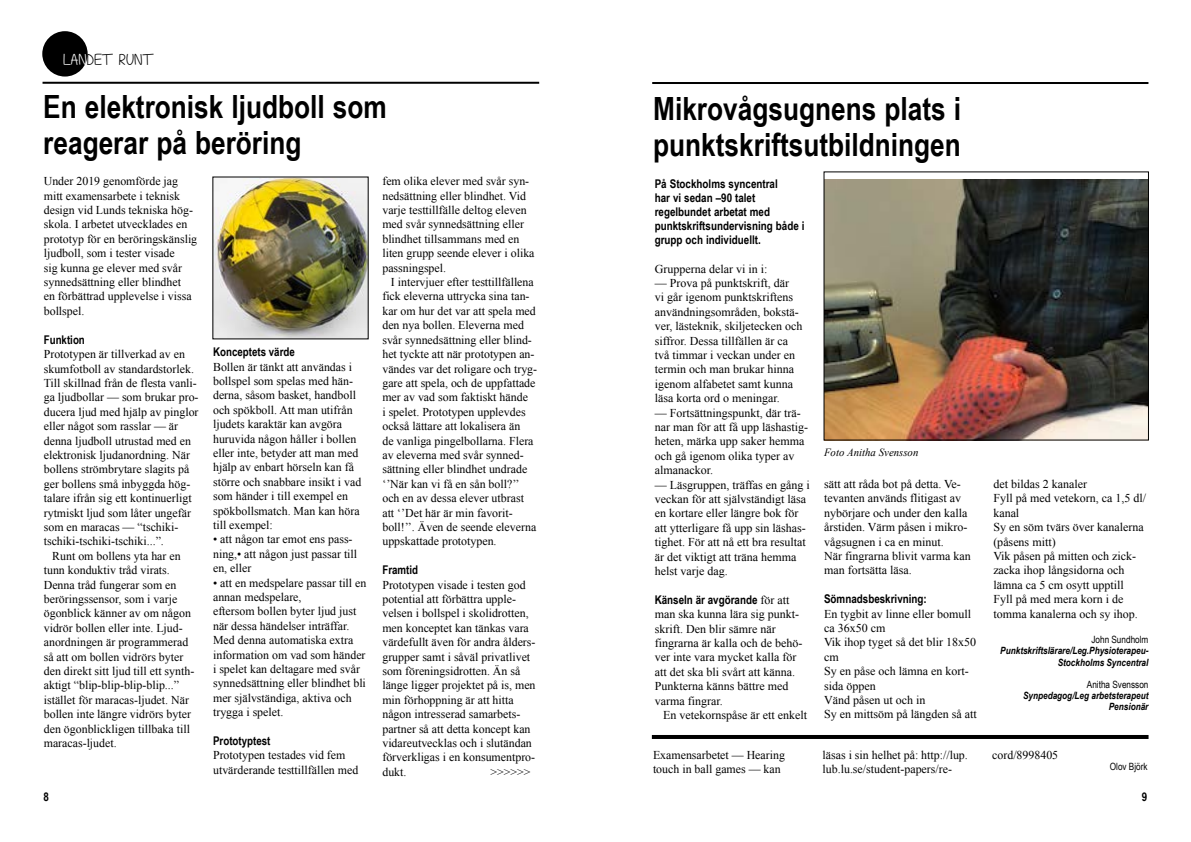
<style>
.page{position:relative;width:1191px;height:842px;background:#fff}
.page>*{position:absolute;margin:0;border:0;box-sizing:border-box;transform-origin:0 0}
.t1{font:700 32px/36px "Arial Narrow";color:#000}
.t2{font:16px "Technically But Not Actually";color:#000}
.grundtvåan{font:12px/14.4px "Times New Roman";color:#000}
.ingressen{font:700 12px/14px "Arial Narrow";color:#000}
.grundtvåan-2{font:700 12px "Arial Narrow";color:#000}
.bildtext{font:italic 11px "Times New Roman";color:#000}
.underskrift_titel{font:italic 700 10px/11.2px "Arial Narrow";color:#000;text-align:right}
.underskrift{font:10px "Arial Narrow";color:#000}
.s1{color:#fff}
.s2{font-family:"Arial Narrow";font-weight:700}
</style>
<div class="page">
<hr style="left:43px;top:82px;width:496px;height:2px;background:#000">
<hr style="left:652px;top:82px;width:496px;height:2px;background:#000">
<div style="left:42px;top:31px;width:46px;height:46px;background:#000;border-radius:50%"></div>
<img style="left:826px;top:179px;width:320px;height:259px">
<div style="left:824px;top:172px;width:324px;height:268px;border:1px solid #000"></div>
<img style="left:215px;top:179px;width:151px;height:158px">
<hr style="left:652px;top:735px;width:496px;height:4px;background:#000">
<p class="t2" style="left:63px;top:51px;width:92px"><span class="s1">LAN</span>DET RUNT</p>
<h1 class="t1" style="left:43px;top:87px;width:345px">En elektronisk ljudboll som reagerar på beröring</h1>
<p class="grundtvåan" style="left:44px;top:174px;width:155px">Under 2019 genomförde jag mitt examensarbete i teknisk design vid Lunds tekniska hög&shy;skola. I arbetet utvecklades en prototyp för en beröringskänslig ljudboll, som i tester visade<br>sig kunna ge elever med svår synnedsättning eller blindhet<br>en förbättrad upplevelse i vissa bollspel.</p>
<p class="grundtvåan-2" style="left:44px;top:330px;width:43px">Funktion</p>
<p class="grundtvåan" style="left:44px;top:347px;width:156px">Prototypen är tillverkad av en skumfotboll av standardstorlek.<br>Till skillnad från de flesta vanli&shy;ga ljudbollar — som brukar pro&shy;ducera ljud med hjälp av pinglor eller något som rasslar — är denna ljudboll utrustad med en elektronisk ljudanordning. När bollens strömbrytare slagits på ger bollens små inbyggda hög&shy;talare ifrån sig ett kontinuerligt rytmiskt ljud som låter ungefär som en maracas — “tschiki&shy;tschiki-tschiki-tschiki...”.</p>
<p class="grundtvåan" style="left:44px;top:548px;width:152px;text-indent:9px">Runt om bollens yta har en tunn konduktiv tråd virats.<br>Denna tråd fungerar som en beröringssensor, som i varje ögonblick känner av om någon vidrör bollen eller inte. Ljud&shy;anordningen är programmerad så att om bollen vidrörs byter den direkt sitt ljud till ett synth&shy;aktigt “blip-blip-blip-blip...” istället för maracas-ljudet. När bollen inte längre vidrörs byter den ögonblickligen tillbaka till maracas-ljudet.</p>
<p class="grundtvåan" style="left:382px;top:174px;width:154px">fem olika elever med svår syn&shy;nedsättning eller blindhet. Vid varje testtillfälle deltog eleven med svår synnedsättning eller blindhet tillsammans med en liten grupp seende elever i olika passningspel.</p>
<p class="grundtvåan" style="left:382px;top:275px;width:156px;text-indent:9px">I intervjuer efter testtillfällena fick eleverna uttrycka sina tan&shy;kar om hur det var att spela med den nya bollen. Eleverna med svår synnedsättning eller blind&shy;het tyckte att när prototypen an&shy;vändes var det roligare och tryg&shy;gare att spela, och de uppfattade mer av vad som faktiskt hände<br>i spelet. Prototypen upplevdes också lättare att lokalisera än<br>de vanliga pingelbollarna. Flera av eleverna med svår synned&shy;sättning eller blindhet undrade ‘’När kan vi få en sån boll?’’ och en av dessa elever utbrast att ‘’Det här är min favorit&shy;boll!’’. Även de seende eleverna uppskattade prototypen.</p>
<p class="grundtvåan-2" style="left:382px;top:561px;width:37px">Framtid</p>
<p class="grundtvåan" style="left:382px;top:577px;width:155px">Prototypen visade i testen god potential att förbättra upple&shy;velsen i bollspel i skolidrotten, men konceptet kan tänkas vara värdefullt även för andra ålders&shy;grupper samt i såväl privatlivet som föreningsidrotten. Än så länge ligger projektet på is, men min förhoppning är att hitta någon intresserad samarbets&shy;partner så att detta koncept kan vidareutvecklas och i slutändan förverkligas i en konsumentpro&shy;dukt.</p>
<p class="grundtvåan-2" style="left:213px;top:343px;width:83px">Konceptets värde</p>
<p class="grundtvåan" style="left:213px;top:359px;width:150px">Bollen är tänkt att användas i bollspel som spelas med hän&shy;derna, såsom basket, handboll och spökboll. Att man utifrån ljudets karaktär kan avgöra huruvida någon håller i bollen eller inte, betyder att man med hjälp av enbart hörseln kan få större och snabbare insikt i vad som händer i till exempel en spökbollsmatch. Man kan höra till exempel:</p>
<p class="grundtvåan" style="left:213px;top:532px;width:146px">• att någon tar emot ens pass&shy;ning,• att någon just passar till en, eller</p>
<p class="grundtvåan" style="left:213px;top:575px;width:155px">• att en medspelare passar till en annan medspelare,</p>
<p class="grundtvåan" style="left:213px;top:604px;width:154px">eftersom bollen byter ljud just när dessa händelser inträffar.<br>Med denna automatiska extra information om vad som händer i spelet kan deltagare med svår synnedsättning eller blindhet bli mer självständiga, aktiva och trygga i spelet.</p>
<p class="grundtvåan-2" style="left:213px;top:732px;width:59px">Prototyptest</p>
<p class="grundtvåan" style="left:213px;top:748px;width:147px">Prototypen testades vid fem utvärderande testtillfällen med</p>
<p class="grundtvåan" style="left:490px;top:764px;width:42px">&gt;&gt;&gt;&gt;&gt;&gt;</p>
<h1 class="t1" style="left:653px;top:89px;width:309px">Mikrovågsugnens plats i punktskriftsutbildningen</h1>
<p class="ingressen" style="left:654px;top:176px;width:151px">På Stockholms syncentral<br>har vi sedan –90 talet regelbundet arbetat med punktskriftsundervisning både i grupp och individuellt.</p>
<p class="grundtvåan" style="left:654px;top:261px;width:114px">Grupperna delar vi in i:</p>
<p class="grundtvåan" style="left:654px;top:275px;width:149px">— Prova på punktskrift, där<br>vi går igenom punktskriftens användningsområden, bokstä&shy;ver, lästeknik, skiljetecken och siffror. Dessa tillfällen är ca två timmar i veckan under en termin och man brukar hinna igenom alfabetet samt kunna läsa korta ord o meningar.</p>
<p class="grundtvåan" style="left:654px;top:405px;width:155px">— Fortsättningspunkt, där trä&shy;nar man för att få upp läshastig&shy;heten, märka upp saker hemma och gå igenom olika typer av almanackor.</p>
<p class="grundtvåan" style="left:654px;top:477px;width:157px">— Läsgruppen, träffas en gång i veckan för att självständigt läsa en kortare eller längre bok för att ytterligare få upp sin läshas&shy;tighet. För att nå ett bra resultat är det viktigt att träna hemma helst varje dag.</p>
<p class="grundtvåan" style="left:654px;top:592px;width:149px"><span class="s2">Känseln är avgörande</span> för att man ska kunna lära sig punkt&shy;skrift. Den blir sämre när fingrarna är kalla och de behö&shy;ver inte vara mycket kalla för att det ska bli svårt att känna.<br>Punkterna känns bättre med varma fingrar.</p>
<p class="grundtvåan" style="left:663px;top:707px;width:145px">En vetekornspåse är ett enkelt</p>
<p class="bildtext" style="left:824px;top:445px;width:96px">Foto Anitha Svensson</p>
<p class="grundtvåan" style="left:824px;top:477px;width:145px">sätt att råda bot på detta. Ve&shy;tevanten används flitigast av nybörjare och under den kalla årstiden. Värm påsen i mikro&shy;vågsugnen i ca en minut.</p>
<p class="grundtvåan" style="left:824px;top:549px;width:148px">När fingrarna blivit varma kan man fortsätta läsa.</p>
<p class="grundtvåan-2" style="left:824px;top:590px;width:104px">Sömnadsbeskrivning:</p>
<p class="grundtvåan" style="left:824px;top:606px;width:148px">En tygbit av linne eller bomull ca 36x50 cm</p>
<p class="grundtvåan" style="left:824px;top:635px;width:153px">Vik ihop tyget så det blir 18x50 cm</p>
<p class="grundtvåan" style="left:824px;top:664px;width:146px">Sy en påse och lämna en kort&shy;sida öppen</p>
<p class="grundtvåan" style="left:824px;top:693px;width:103px">Vänd påsen ut och in</p>
<p class="grundtvåan" style="left:824px;top:707px;width:154px">Sy en mittsöm på längden så att</p>
<p class="grundtvåan" style="left:993px;top:477px;width:95px">det bildas 2 kanaler</p>
<p class="grundtvåan" style="left:993px;top:491px;width:154px">Fyll på med vetekorn, ca 1,5 dl/ kanal</p>
<p class="grundtvåan" style="left:993px;top:520px;width:152px">Sy en söm tvärs över kanalerna (påsens mitt)</p>
<p class="grundtvåan" style="left:993px;top:549px;width:144px">Vik påsen på mitten och zick&shy;zacka ihop långsidorna och lämna ca 5 cm osytt upptill</p>
<p class="grundtvåan" style="left:993px;top:592px;width:146px">Fyll på med mera korn i de tomma kanalerna och sy ihop.</p>
<p class="underskrift" style="left:1091px;top:632px;width:58px">John Sundholm</p>
<p class="underskrift_titel" style="left:1000px;top:645px;width:150px">Punktskriftslärare/Leg.Physioterapeu-<br>Stockholms Syncentral</p>
<p class="underskrift" style="left:1086px;top:677px;width:63px">Anitha Svensson</p>
<p class="underskrift_titel" style="left:1023px;top:690px;width:127px">Synpedagog/Leg arbetsterapeut</p>
<p class="underskrift_titel" style="left:1108px;top:701px;width:41px">Pensionär</p>
<p class="grundtvåan" style="left:653px;top:748px;width:133px">Examensarbetet — Hearing touch in ball games — kan</p>
<p class="grundtvåan" style="left:822px;top:748px;width:147px">läsas i sin helhet på: http://lup. lub.lu.se/student-papers/re-</p>
<p class="grundtvåan" style="left:992px;top:748px;width:67px">cord/8998405</p>
<p class="underskrift" style="left:1109px;top:759px;width:39px">Olov Björk</p>
<p class="ingressen" style="left:44px;top:789px;width:7px">8</p>
<p class="ingressen" style="left:1142px;top:789px;width:7px">9</p>
</div>
